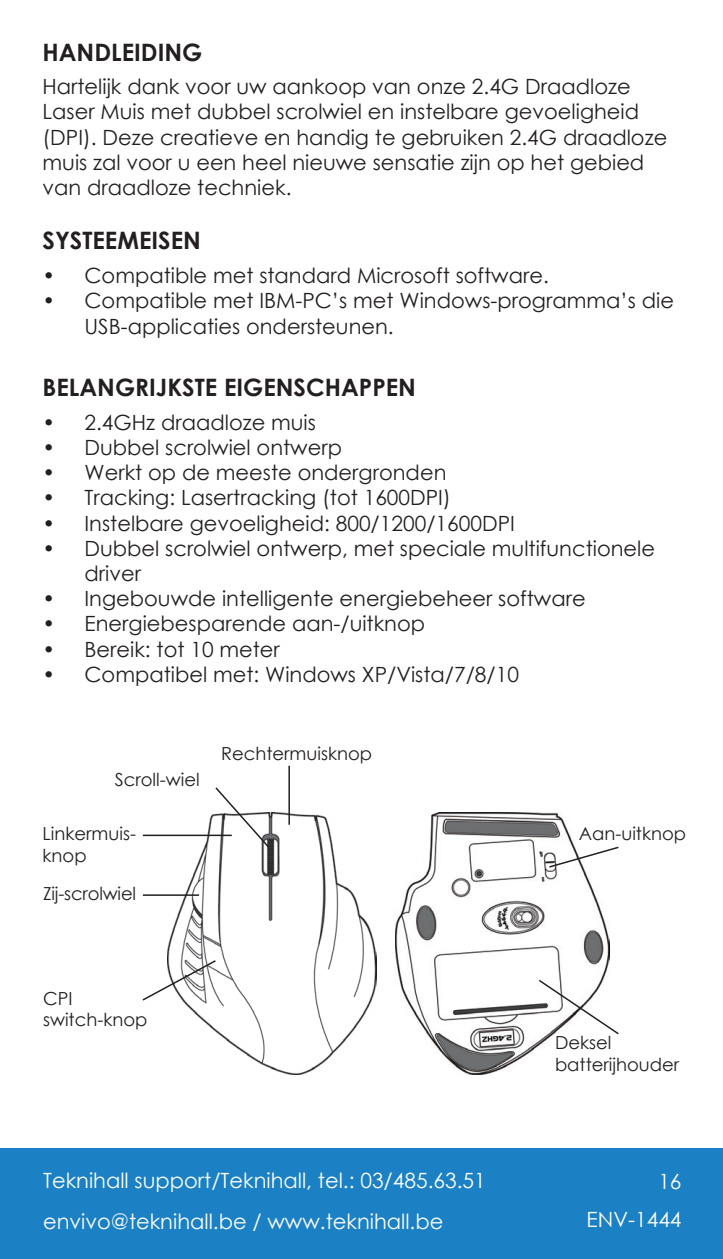
<style>
.page{position:relative;width:723px;height:1259px;background:#fff}
.page>*{position:absolute;margin:0;border:0;box-sizing:border-box;transform-origin:0 0}
.Rubrik{font:700 24px "Century Gothic";color:#231f20}
.Brød_tabualtor{font:21px/25.2px "Century Gothic";color:#231f20}
.Brødtekst{font:21px/25.2px "Century Gothic";color:#231f20}
.t1{font:21px/40.5px "Century Gothic";color:#fff}
.Descriptions{font:18px/21.6px "Century Gothic";color:#231f20}
</style>
<div class="page">
<div style="left:0;top:1148px;width:723px;height:110px;background:#1b81c4"></div>
<img style="left:395px;top:813px;width:214px;height:261px">
<img style="left:167px;top:813px;width:209px;height:261px">
<hr style="left:288px;top:766px;width:2px;height:58px;background:#231f20">
<svg style="left:214px;top:787px;width:56px;height:62px"></svg>
<hr style="left:143px;top:834px;width:89px;height:2px;background:#231f20">
<svg style="left:548px;top:845px;width:71px;height:24px"></svg>
<hr style="left:143px;top:894px;width:56px;height:2px;background:#231f20">
<svg style="left:142px;top:958px;width:75px;height:44px"></svg>
<svg style="left:537px;top:978px;width:82px;height:58px"></svg>
<p class="Rubrik" style="left:43px;top:34px;width:161px">HANDLEIDING</p>
<p class="Brødtekst" style="left:43px;top:74px;width:626px">Hartelijk dank voor uw aankoop van onze 2.4G Draadloze Laser Muis met dubbel scrolwiel en instelbare gevoeligheid (DPI). Deze creatieve en handig te gebruiken 2.4G draadloze muis zal voor u een heel nieuwe sensatie zijn op het gebied van draadloze techniek.</p>
<p class="Rubrik" style="left:43px;top:222px;width:160px">SYSTEEMEISEN</p>
<p class="Brød_tabualtor" style="left:43px;top:263px;width:508px">• Compatible met standard Microsoft software.</p>
<p class="Brød_tabualtor" style="left:85px;top:288px;width:591px;text-indent:-42px">• Compatible met IBM-PC’s met Windows-programma’s die<br>USB-applicaties ondersteunen.</p>
<p class="Rubrik" style="left:43px;top:369px;width:375px">BELANGRIJKSTE EIGENSCHAPPEN</p>
<p class="Brød_tabualtor" style="left:43px;top:409px;width:275px">• 2.4GHz draadloze muis</p>
<p class="Brød_tabualtor" style="left:43px;top:434px;width:301px">• Dubbel scrolwiel ontwerp</p>
<p class="Brød_tabualtor" style="left:43px;top:460px;width:405px">• Werkt op de meeste ondergronden</p>
<p class="Brød_tabualtor" style="left:43px;top:485px;width:410px">• Tracking: Lasertracking (tot 1600DPI)</p>
<p class="Brød_tabualtor" style="left:43px;top:510px;width:474px">• Instelbare gevoeligheid: 800/1200/1600DPI</p>
<p class="Brød_tabualtor" style="left:85px;top:535px;width:572px;text-indent:-42px">• Dubbel scrolwiel ontwerp, met speciale multifunctionele driver</p>
<p class="Brød_tabualtor" style="left:43px;top:586px;width:545px">• Ingebouwde intelligente energiebeheer software</p>
<p class="Brød_tabualtor" style="left:43px;top:611px;width:384px">• Energiebesparende aan-/uitknop</p>
<p class="Brød_tabualtor" style="left:43px;top:636px;width:239px">• Bereik: tot 10 meter</p>
<p class="Brød_tabualtor" style="left:43px;top:661px;width:478px">• Compatibel met: Windows XP/Vista/7/8/10</p>
<p class="Descriptions" style="left:115px;top:768px;width:86px">Scroll-wiel</p>
<p class="Descriptions" style="left:43px;top:822px;width:95px">Linkermuis&shy;knop</p>
<p class="Descriptions" style="left:43px;top:882px;width:95px">Zij-scrolwiel</p>
<p class="Descriptions" style="left:221px;top:742px;width:152px">Rechtermuisknop</p>
<p class="Descriptions" style="left:43px;top:987px;width:106px">CPI switch-knop</p>
<p class="t1" style="left:43px;top:1160px;width:444px">Teknihall support/Teknihall, tel.: 03/485.63.51 envivo@teknihall.be / www.teknihall.be</p>
<p class="Descriptions" style="left:579px;top:822px;width:109px">Aan-uitknop</p>
<p class="Descriptions" style="left:555px;top:1031px;width:126px">Deksel batterijhouder</p>
<p class="t1" style="left:658px;top:1160px;width:25px">16</p>
<p class="t1" style="left:586px;top:1198px;width:97px">ENV-1444</p>
</div>
